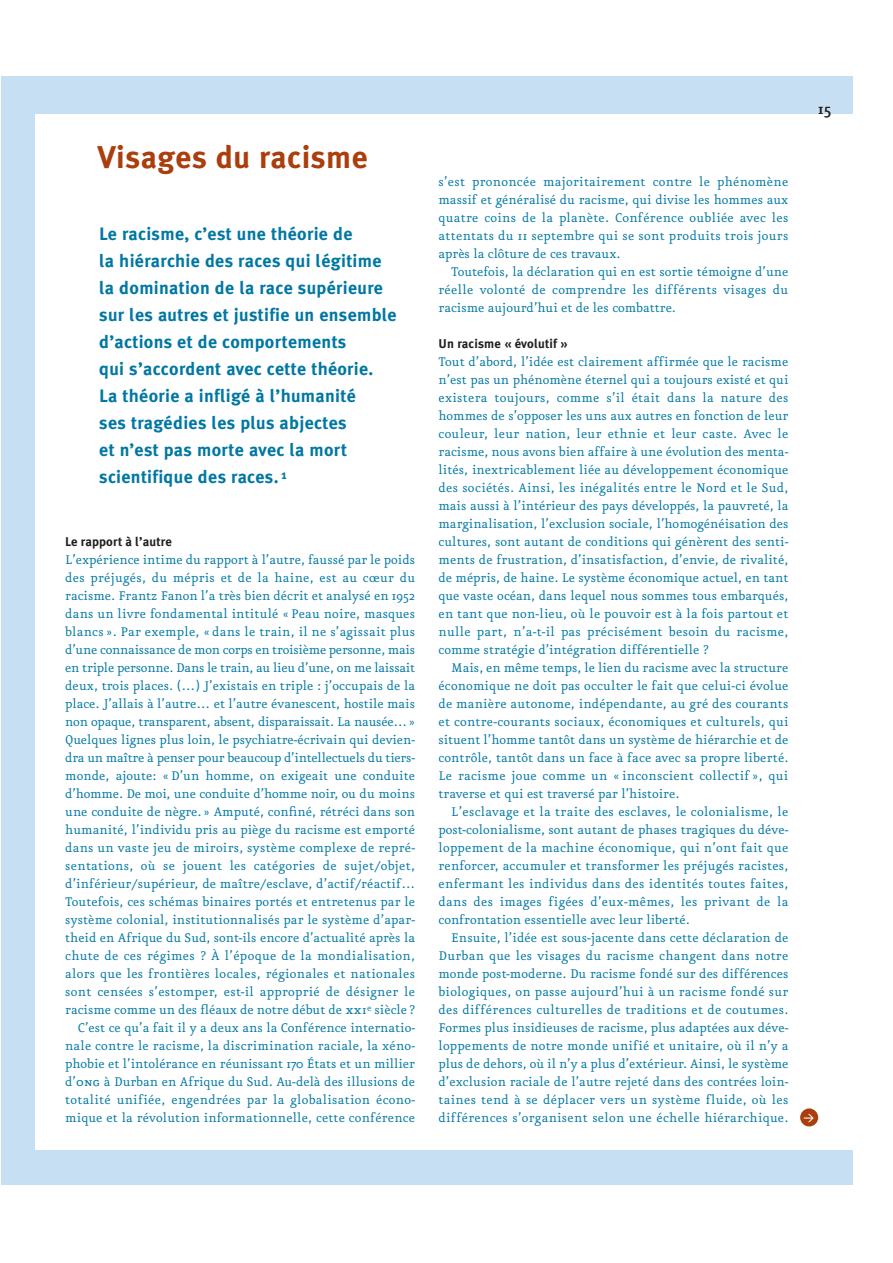
<style>
.page{position:relative;width:893px;height:1263px;background:#fff}
.page>*{position:absolute;margin:0;border:0;box-sizing:border-box;transform-origin:0 0}
.t1{font:700 31.5px "Meta Plus";letter-spacing:.015em;color:#aa3e0d}
.t2{font:700 18px/27px "Meta Plus";letter-spacing:.015em;color:#0077a3}
.t3{font:18px "Eureka";color:#231f1f}
.t4{font:15px/18px "Eureka";letter-spacing:.005em;color:#0077a3;text-align:justify}
.t5{font:700 12.75px "Meta Plus";letter-spacing:.01em;color:#231f1f}
.t6{font:500 10.5px "DIN";color:#fff}
.s1{font-family:"Eureka Small Caps"}
</style>
<div class="page">
<div style="left:1px;top:76px;width:851px;height:1109px;background:#c7dff3"></div>
<div style="left:35px;top:114px;width:817px;height:1035px;background:#fff"></div>
<div style="left:800px;top:1108px;width:18px;height:18px;background:#aa3e0d;border-radius:50%"></div>
<h1 class="t1" style="left:97px;top:146px;width:272px">Visages du racisme</h1>
<p class="t2" style="left:99px;top:222px;width:299px">Le racisme, c’est une théorie de<br>la hiérarchie des races qui légitime la domination de la race supérieure sur les autres et justifie un ensemble d’actions et de comportements<br>qui s’accordent avec cette théorie.<br>La théorie a infligé à l’humanité<br>ses tragédies les plus abjectes<br>et n’est pas morte avec la mort scientifique des races. <sup>1</sup></p>
<p class="t5" style="left:65px;top:537px;width:108px">Le rapport à l’autre</p>
<p class="t4" style="left:65px;top:551px;width:351px;text-align:right">L’expérience intime du rapport à l’autre, faussé par le poids des préjugés, du mépris et de la haine, est au cœur du racisme. Frantz Fanon l’a très bien décrit et analysé en 1952 dans un livre fondamental intitulé « Peau noire, masques blancs ». Par exemple, « dans le train, il ne s’agissait plus d’une connaissance de mon corps en troisième personne, mais en triple personne. Dans le train, au lieu d’une, on me laissait deux, trois places. (…) J’existais en triple : j’occupais de la place. J’allais à l’autre… et l’autre évanescent, hostile mais non opaque, transparent, absent, disparaissait. La nausée…» Quelques lignes plus loin, le psychiatre-écrivain qui devien&shy;dra un maître à penser pour beaucoup d’intellectuels du tiers&shy;monde, ajoute: « D’un homme, on exigeait une conduite d’homme. De moi, une conduite d’homme noir, ou du moins une conduite de nègre. » Amputé, confiné, rétréci dans son humanité, l’individu pris au piège du racisme est emporté dans un vaste jeu de miroirs, système complexe de repré&shy;sentations, où se jouent les catégories de sujet/objet, d’inférieur/supérieur, de maître/esclave, d’actif/réactif… Toutefois, ces schémas binaires portés et entretenus par le système colonial, institutionnalisés par le système d’apar&shy;theid en Afrique du Sud, sont-ils encore d’actualité après la chute de ces régimes ? À l’époque de la mondialisation, alors que les frontières locales, régionales et nationales sont censées s’estomper, est-il approprié de désigner le racisme comme un des fléaux de notre début de <span class="s1">xxi</span><sup>e</sup> siècle ?<br>C’est ce qu’a fait il y a deux ans la Conférence internatio&shy;nale contre le racisme, la discrimination raciale, la xéno&shy;phobie et l’intolérance en réunissant 170 États et un millier d’<span class="s1">ong</span> à Durban en Afrique du Sud. Au-delà des illusions de totalité unifiée, engendrées par la globalisation écono&shy;mique et la révolution informationnelle, cette conférence</p>
<p class="t3" style="left:818px;top:101px;width:14px">15</p>
<p class="t4" style="left:438px;top:173px;width:351px">s’est prononcée majoritairement contre le phénomène massif et généralisé du racisme, qui divise les hommes aux quatre coins de la planète. Conférence oubliée avec les attentats du 11 septembre qui se sont produits trois jours après la clôture de ces travaux.</p>
<p class="t4" style="left:438px;top:263px;width:351px;text-indent:13px">Toutefois, la déclaration qui en est sortie témoigne d’une réelle volonté de comprendre les différents visages du racisme aujourd’hui et de les combattre.</p>
<p class="t5" style="left:438px;top:339px;width:130px">Un racisme « évolutif »</p>
<p class="t4" style="left:438px;top:353px;width:351px">Tout d’abord, l’idée est clairement affirmée que le racisme n’est pas un phénomène éternel qui a toujours existé et qui existera toujours, comme s’il était dans la nature des hommes de s’opposer les uns aux autres en fonction de leur couleur, leur nation, leur ethnie et leur caste. Avec le racisme, nous avons bien affaire à une évolution des menta&shy;lités, inextricablement liée au développement économique des sociétés. Ainsi, les inégalités entre le Nord et le Sud, mais aussi à l’intérieur des pays développés, la pauvreté, la marginalisation, l’exclusion sociale, l’homogénéisation des cultures, sont autant de conditions qui génèrent des senti&shy;ments de frustration, d’insatisfaction, d’envie, de rivalité, de mépris, de haine. Le système économique actuel, en tant que vaste océan, dans lequel nous sommes tous embarqués, en tant que non-lieu, où le pouvoir est à la fois partout et nulle part, n’a-t-il pas précisément besoin du racisme, comme stratégie d’intégration différentielle ?</p>
<p class="t4" style="left:438px;top:659px;width:351px;text-indent:13px">Mais, en même temps, le lien du racisme avec la structure économique ne doit pas occulter le fait que celui-ci évolue de manière autonome, indépendante, au gré des courants et contre-courants sociaux, économiques et culturels, qui situent l’homme tantôt dans un système de hiérarchie et de contrôle, tantôt dans un face à face avec sa propre liberté.<br>Le racisme joue comme un « inconscient collectif », qui traverse et qui est traversé par l’histoire.</p>
<p class="t4" style="left:438px;top:803px;width:351px;text-indent:13px">L’esclavage et la traite des esclaves, le colonialisme, le post-colonialisme, sont autant de phases tragiques du déve&shy;loppement de la machine économique, qui n’ont fait que renforcer, accumuler et transformer les préjugés racistes, enfermant les individus dans des identités toutes faites, dans des images figées d’eux-mêmes, les privant de la confrontation essentielle avec leur liberté.</p>
<p class="t4" style="left:438px;top:929px;width:351px;text-indent:13px">Ensuite, l’idée est sous-jacente dans cette déclaration de Durban que les visages du racisme changent dans notre monde post-moderne. Du racisme fondé sur des différences biologiques, on passe aujourd’hui à un racisme fondé sur des différences culturelles de traditions et de coutumes.<br>Formes plus insidieuses de racisme, plus adaptées aux déve&shy;loppements de notre monde unifié et unitaire, où il n’y a plus de dehors, où il n’y a plus d’extérieur. Ainsi, le système d’exclusion raciale de l’autre rejeté dans des contrées loin&shy;taines tend à se déplacer vers un système fluide, où les différences s’organisent selon une échelle hiérarchique.</p>
<p class="t6" style="left:803px;top:1113px;width:12px">&gt;</p>
</div>
